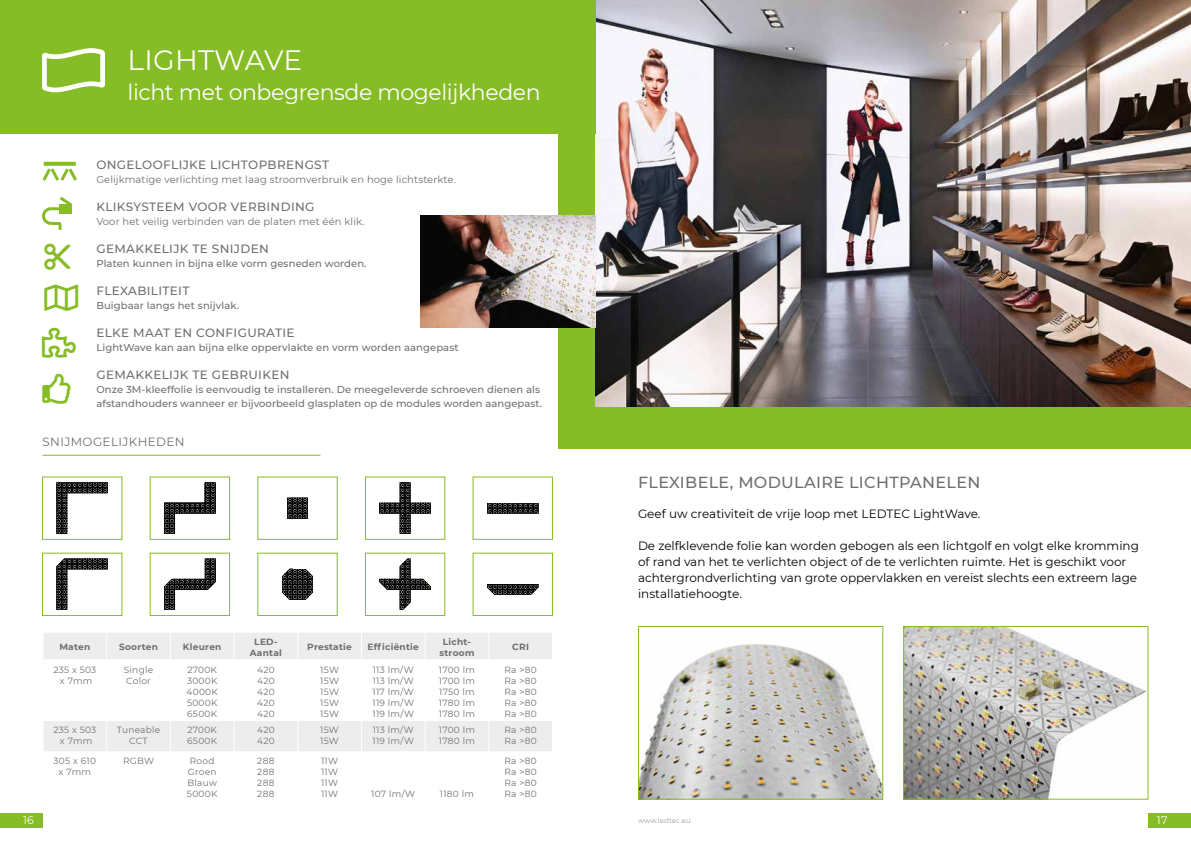
<style>
.page{position:relative;width:1191px;height:842px;background:#fff}
.page>*{position:absolute;margin:0;border:0;box-sizing:border-box;transform-origin:0 0}
.t1{font:30px "Font Awesome 5 Pro";color:#86bc25}
.t2{font:28px "Montserrat";letter-spacing:.01em;color:#fff}
.t3{font:22px "Montserrat";letter-spacing:-.02em;color:#fff}
.t4{font:500 16px "Montserrat";letter-spacing:.02em;color:#706f6f}
.t5{font:12px/16px "Montserrat";color:#000}
.t6{font:500 12px "Montserrat";letter-spacing:.03em;color:#706f6f}
.t7{font:12px "Montserrat";letter-spacing:.03em;color:#706f6f}
.t8{font:11px "Montserrat";color:#fff}
.t9{font:500 10px/14px "Montserrat";letter-spacing:.01em;color:#706f6f}
.t10{font:10px "Montserrat";letter-spacing:.01em;color:#706f6f}
.t11{font:9px/11px "Montserrat";letter-spacing:.03em;color:#706f6f;text-align:justify}
.t12{font:700 9px/11px "Montserrat";letter-spacing:.03em;color:#706f6f;text-align:center}
.t13{font:7px "Montserrat";letter-spacing:.01em;color:#9d9d9c}
</style>
<div class="page">
<div style="left:1148px;top:814px;width:43px;height:14px;background:#86bc25"></div>
<div style="left:0;top:814px;width:43px;height:14px;background:#86bc25"></div>
<div style="left:558px;top:0;width:633px;height:449px;background:#86bc25"></div>
<img style="left:595px;top:0;width:596px;height:407px">
<img style="left:640px;top:644px;width:241px;height:154px">
<div style="left:638px;top:626px;width:245px;height:174px;border:1px solid #86bc25"></div>
<img style="left:905px;top:628px;width:241px;height:170px">
<div style="left:903px;top:626px;width:245px;height:174px;border:1px solid #86bc25"></div>
<div style="left:0;top:0;width:595px;height:133px;background:#86bc25"></div>
<svg style="left:42px;top:48px;width:63px;height:44px"></svg>
<hr style="left:44px;top:162px;width:32px;height:4px;background:#86bc25">
<svg style="left:42px;top:165px;width:35px;height:16px"></svg>
<svg style="left:42px;top:196px;width:30px;height:34px"></svg>
<svg style="left:57px;top:483px;width:51px;height:51px"></svg>
<div style="left:42px;top:476px;width:80px;height:64px;border:1px solid #86bc25"></div>
<svg style="left:164px;top:483px;width:51px;height:51px"></svg>
<div style="left:150px;top:476px;width:80px;height:64px;border:1px solid #86bc25"></div>
<svg style="left:287px;top:498px;width:21px;height:20px"></svg>
<svg style="left:379px;top:483px;width:52px;height:51px"></svg>
<div style="left:365px;top:476px;width:80px;height:64px;border:1px solid #86bc25"></div>
<svg style="left:487px;top:503px;width:51px;height:10px"></svg>
<div style="left:472px;top:476px;width:81px;height:64px;border:1px solid #86bc25"></div>
<svg style="left:57px;top:559px;width:51px;height:51px"></svg>
<div style="left:42px;top:553px;width:80px;height:63px;border:1px solid #86bc25"></div>
<svg style="left:164px;top:559px;width:51px;height:51px"></svg>
<div style="left:150px;top:553px;width:80px;height:63px;border:1px solid #86bc25"></div>
<svg style="left:282px;top:569px;width:31px;height:31px"></svg>
<svg style="left:379px;top:559px;width:52px;height:51px"></svg>
<div style="left:365px;top:553px;width:80px;height:63px;border:1px solid #86bc25"></div>
<svg style="left:487px;top:584px;width:51px;height:11px"></svg>
<div style="left:472px;top:553px;width:81px;height:63px;border:1px solid #86bc25"></div>
<hr style="left:43px;top:455px;width:277px;height:1px;background:#86bc25">
<svg style="left:44px;top:633px;width:508px;height:118px"></svg>
<svg style="left:106px;top:633px;width:1px;height:26px"></svg>
<svg style="left:170px;top:633px;width:1px;height:26px"></svg>
<svg style="left:233px;top:633px;width:1px;height:26px"></svg>
<svg style="left:297px;top:633px;width:1px;height:26px"></svg>
<svg style="left:361px;top:633px;width:1px;height:26px"></svg>
<svg style="left:424px;top:633px;width:1px;height:26px"></svg>
<svg style="left:488px;top:633px;width:1px;height:26px"></svg>
<hr style="left:43px;top:659px;width:64px;height:1px;background:#fff">
<hr style="left:107px;top:659px;width:63px;height:1px;background:#fff">
<hr style="left:106px;top:660px;width:1px;height:60px;background:#fff">
<hr style="left:170px;top:659px;width:64px;height:1px;background:#fff">
<hr style="left:170px;top:660px;width:1px;height:60px;background:#fff">
<hr style="left:234px;top:659px;width:64px;height:1px;background:#fff">
<hr style="left:233px;top:660px;width:1px;height:60px;background:#fff">
<hr style="left:298px;top:659px;width:63px;height:1px;background:#fff">
<hr style="left:297px;top:660px;width:1px;height:60px;background:#fff">
<hr style="left:361px;top:659px;width:64px;height:1px;background:#fff">
<hr style="left:361px;top:660px;width:1px;height:60px;background:#fff">
<hr style="left:425px;top:659px;width:64px;height:1px;background:#fff">
<hr style="left:424px;top:660px;width:1px;height:60px;background:#fff">
<hr style="left:489px;top:659px;width:64px;height:1px;background:#fff">
<hr style="left:488px;top:660px;width:1px;height:60px;background:#fff">
<hr style="left:43px;top:720px;width:64px;height:1px;background:#fff">
<hr style="left:107px;top:720px;width:63px;height:1px;background:#fff">
<hr style="left:106px;top:721px;width:1px;height:30px;background:#fff">
<hr style="left:170px;top:720px;width:64px;height:1px;background:#fff">
<hr style="left:170px;top:721px;width:1px;height:30px;background:#fff">
<hr style="left:234px;top:720px;width:64px;height:1px;background:#fff">
<hr style="left:233px;top:721px;width:1px;height:30px;background:#fff">
<hr style="left:298px;top:720px;width:63px;height:1px;background:#fff">
<hr style="left:297px;top:721px;width:1px;height:30px;background:#fff">
<hr style="left:361px;top:720px;width:64px;height:1px;background:#fff">
<hr style="left:361px;top:721px;width:1px;height:30px;background:#fff">
<hr style="left:425px;top:720px;width:64px;height:1px;background:#fff">
<hr style="left:424px;top:721px;width:1px;height:30px;background:#fff">
<hr style="left:489px;top:720px;width:64px;height:1px;background:#fff">
<hr style="left:488px;top:721px;width:1px;height:30px;background:#fff">
<img style="left:420px;top:215px;width:175px;height:112px">
<h2 class="t2" style="left:128px;top:40px;width:176px">LIGHTWAVE</h2>
<h3 class="t3" style="left:128px;top:77px;width:414px">licht met onbegrensde mogelijkheden</h3>
<h3 class="t6" style="left:96px;top:156px;width:234px">ONGELOOFLIJKE LICHTOPBRENGST</h3>
<p class="t10" style="left:96px;top:172px;width:361px">Gelijkmatige verlichting met laag stroomverbruik en hoge lichtsterkte.</p>
<h3 class="t6" style="left:96px;top:198px;width:219px">KLIKSYSTEEM VOOR VERBINDING</h3>
<p class="t10" style="left:96px;top:214px;width:269px">Voor het veilig verbinden van de platen met één klik.</p>
<h3 class="t6" style="left:96px;top:240px;width:174px">GEMAKKELIJK TE SNIJDEN</h3>
<p class="t9" style="left:96px;top:256px;width:272px">Platen kunnen in bijna elke vorm gesneden worden.</p>
<h3 class="t6" style="left:96px;top:282px;width:94px">FLEXABILITEIT</h3>
<p class="t9" style="left:96px;top:298px;width:144px">Buigbaar langs het snijvlak.</p>
<h3 class="t6" style="left:96px;top:324px;width:200px">ELKE MAAT EN CONFIGURATIE</h3>
<p class="t9" style="left:96px;top:340px;width:364px">LightWave kan aan bijna elke oppervlakte en vorm worden aangepast</p>
<h3 class="t6" style="left:96px;top:366px;width:195px">GEMAKKELIJK TE GEBRUIKEN</h3>
<p class="t9" style="left:96px;top:382px;width:447px">Onze 3M-kleeffolie is eenvoudig te installeren. De meegeleverde schroeven dienen als afstandhouders wanneer er bijvoorbeeld glasplaten op de modules worden aangepast.</p>
<h1 class="t1" style="left:43px;top:373px;width:32px">▼◆▲◆</h1>
<h3 class="t7" style="left:43px;top:434px;width:144px">SNIJMOGELIJKHEDEN</h3>
<p class="t12" style="left:59px;top:641px;width:32px">Maten</p>
<p class="t12" style="left:119px;top:641px;width:40px">Soorten</p>
<p class="t12" style="left:183px;top:641px;width:40px">Kleuren</p>
<p class="t12" style="left:250px;top:636px;width:34px">LED-<br>Aantal</p>
<p class="t12" style="left:307px;top:641px;width:46px">Prestatie</p>
<p class="t12" style="left:367px;top:641px;width:53px">Efficiëntie</p>
<p class="t12" style="left:439px;top:636px;width:37px">Licht&shy;stroom</p>
<p class="t12" style="left:512px;top:641px;width:18px">CRI</p>
<p class="t11" style="left:53px;top:663px;width:44px;text-align:center">235 x 503 x 7mm</p>
<p class="t11" style="left:124px;top:663px;width:31px">Single<br>Color</p>
<p class="t11" style="left:187px;top:663px;width:33px">2700K 3000K 4000K 5000K 6500K</p>
<p class="t11" style="left:257px;top:663px;width:19px">420<br>420<br>420<br>420<br>420</p>
<p class="t11" style="left:320px;top:663px;width:20px">15W 15W 15W 15W 15W</p>
<p class="t11" style="left:372px;top:663px;width:43px">113 lm/W 113 lm/W 117 lm/W 119 lm/W 119 lm/W</p>
<p class="t11" style="left:439px;top:663px;width:38px">1700 lm 1700 lm 1750 lm 1780 lm 1780 lm</p>
<p class="t11" style="left:504px;top:663px;width:34px">Ra &gt;80<br>Ra &gt;80<br>Ra &gt;80<br>Ra &gt;80<br>Ra &gt;80</p>
<p class="t11" style="left:53px;top:724px;width:44px;text-align:center">235 x 503 x 7mm</p>
<p class="t11" style="left:117px;top:724px;width:45px;text-align:center">Tuneable<br>CCT</p>
<p class="t11" style="left:187px;top:724px;width:31px">2700K<br>6500K</p>
<p class="t11" style="left:257px;top:724px;width:19px">420<br>420</p>
<p class="t11" style="left:320px;top:724px;width:20px">15W<br>15W</p>
<p class="t11" style="left:372px;top:724px;width:43px">113 lm/W<br>119 lm/W</p>
<p class="t11" style="left:439px;top:724px;width:38px">1700 lm<br>1780 lm</p>
<p class="t11" style="left:504px;top:724px;width:34px">Ra &gt;80<br>Ra &gt;80</p>
<p class="t11" style="left:54px;top:755px;width:44px;text-align:center">305 x 610 x 7mm</p>
<p class="t11" style="left:123px;top:755px;width:33px">RGBW</p>
<p class="t11" style="left:187px;top:755px;width:32px;text-align:center">Rood<br>Groen<br>Blauw<br>5000K</p>
<p class="t11" style="left:257px;top:755px;width:19px">288<br>288<br>288<br>288</p>
<p class="t11" style="left:321px;top:755px;width:19px">11W 11W 11W 11W</p>
<p class="t11" style="left:504px;top:755px;width:34px">Ra &gt;80<br>Ra &gt;80<br>Ra &gt;80<br>Ra &gt;80</p>
<p class="t11" style="left:371px;top:788px;width:45px">107 lm/W</p>
<p class="t11" style="left:440px;top:788px;width:36px">1180 lm</p>
<h3 class="t4" style="left:638px;top:471px;width:344px">FLEXIBELE, MODULAIRE LICHTPANELEN</h3>
<h3 class="t5" style="left:638px;top:505px;width:344px">Geef uw creativiteit de vrije loop met LEDTEC LightWave.</h3>
<p class="t5" style="left:638px;top:537px;width:502px">De zelfklevende folie kan worden gebogen als een lichtgolf en volgt elke kromming of rand van het te verlichten object of de te verlichten ruimte. Het is geschikt voor achtergrondverlichting van grote oppervlakken en vereist slechts een extreem lage installatiehoogte.</p>
<p class="t8" style="left:23px;top:813px;width:12px">16</p>
<p class="t13" style="left:638px;top:816px;width:54px">www.ledtec.eu</p>
<p class="t8" style="left:1157px;top:813px;width:12px">17</p>
</div>
